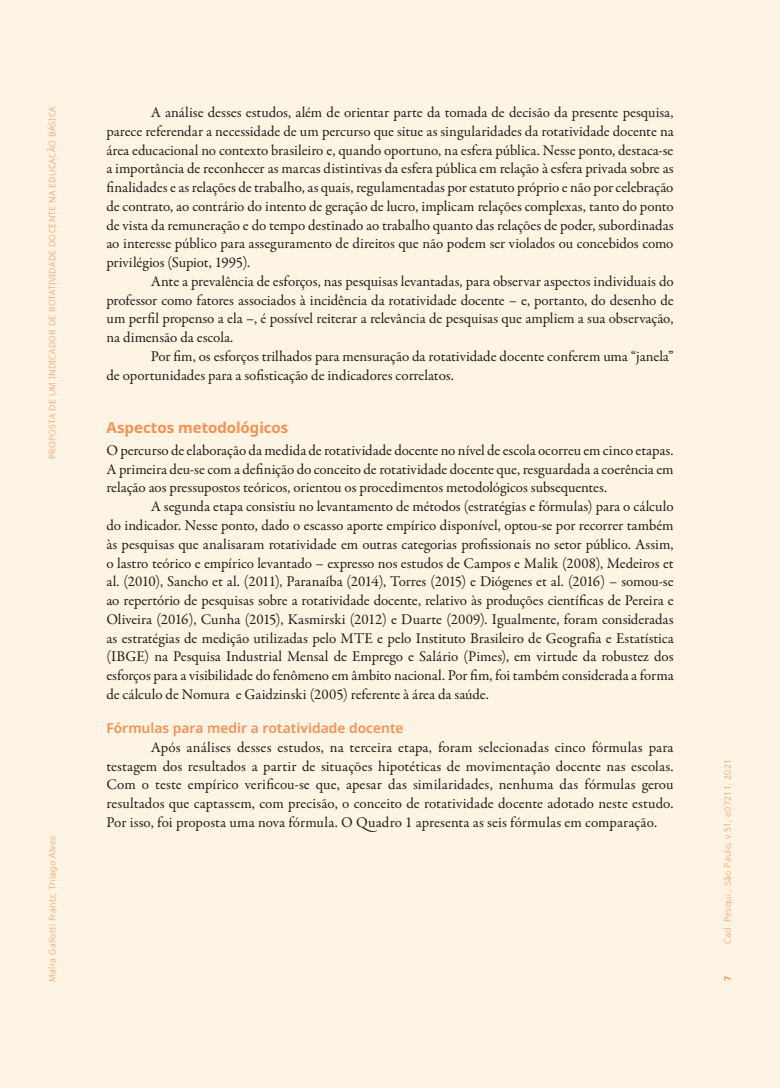
<style>
.page{position:relative;width:780px;height:1088px;background:#fef4e4}
.page>*{position:absolute;margin:0;border:0;box-sizing:border-box;transform-origin:0 0}
.Texto{font:15px/18.8px "Garamond Premr Pro";letter-spacing:-.005em;color:#231f20;text-align:justify}
.Texto_paragrafo_1{font:15px/18.8px "Garamond Premr Pro";letter-spacing:-.01em;color:#231f20;text-align:justify}
.subtitulo_1{font:700 15px "Noto Sans";color:#f7975c}
.subtitulo_2{font:600 13.75px "Noto Sans";color:#f7975c}
.t1{font:300 8.75px "Noto Sans";letter-spacing:.04em;color:#f7975c}
.t2{font:700 8.75px "Noto Sans";color:#f7975c}
</style>
<div class="page">
<p class="t1" style="left:46px;top:459px;width:355px;rotate:-90deg">PROPOSTA DE UM INDICADOR DE ROTATIVIDADE DOCENTE NA EDUCACÃO BÁSICA</p>
<p class="t1" style="left:46px;top:981px;width:147px;rotate:-90deg">Maíra Gallotti Frantz, Thiago Alves</p>
<p class="Texto" style="left:106px;top:103px;width:569px;text-indent:44px">A análise desses estudos, além de orientar parte da tomada de decisão da presente pesquisa, parece referendar a necessidade de um percurso que situe as singularidades da rotatividade docente na área educacional no contexto brasileiro e, quando oportuno, na esfera pública. Nesse ponto, destaca-se a importância de reconhecer as marcas distintivas da esfera pública em relação à esfera privada sobre as finalidades e as relações de trabalho, as quais, regulamentadas por estatuto próprio e não por celebração de contrato, ao contrário do intento de geração de lucro, implicam relações complexas, tanto do ponto de vista da remuneração e do tempo destinado ao trabalho quanto das relações de poder, subordinadas ao interesse público para asseguramento de direitos que não podem ser violados ou concebidos como privilégios (Supiot, 1995).</p>
<p class="Texto" style="left:106px;top:272px;width:568px;text-indent:44px">Ante a prevalência de esforços, nas pesquisas levantadas, para observar aspectos individuais do professor como fatores associados à incidência da rotatividade docente – e, portanto, do desenho de um perfil propenso a ela –, é possível reiterar a relevância de pesquisas que ampliem a sua observação, na dimensão da escola.</p>
<p class="Texto" style="left:106px;top:347px;width:568px;text-indent:44px">Por fim, os esforços trilhados para mensuração da rotatividade docente conferem uma “janela” de oportunidades para a sofisticação de indicadores correlatos.</p>
<p class="subtitulo_1" style="left:106px;top:417px;width:183px">Aspectos metodológicos</p>
<p class="Texto_paragrafo_1" style="left:106px;top:441px;width:568px">O percurso de elaboração da medida de rotatividade docente no nível de escola ocorreu em cinco etapas.<br>A primeira deu-se com a definição do conceito de rotatividade docente que, resguardada a coerência em relação aos pressupostos teóricos, orientou os procedimentos metodológicos subsequentes.</p>
<p class="Texto" style="left:106px;top:497px;width:568px;text-indent:44px">A segunda etapa consistiu no levantamento de métodos (estratégias e fórmulas) para o cálculo do indicador. Nesse ponto, dado o escasso aporte empírico disponível, optou-se por recorrer também às pesquisas que analisaram rotatividade em outras categorias profissionais no setor público. Assim, o lastro teórico e empírico levantado – expresso nos estudos de Campos e Malik (2008), Medeiros et al. (2010), Sancho et al. (2011), Paranaíba (2014), Torres (2015) e Diógenes et al. (2016) – somou-se ao repertório de pesquisas sobre a rotatividade docente, relativo às produções científicas de Pereira e Oliveira (2016), Cunha (2015), Kasmirski (2012) e Duarte (2009). Igualmente, foram consideradas as estratégias de medição utilizadas pelo MTE e pelo Instituto Brasileiro de Geografia e Estatística (IBGE) na Pesquisa Industrial Mensal de Emprego e Salário (Pimes), em virtude da robustez dos esforços para a visibilidade do fenômeno em âmbito nacional. Por fim, foi também considerada a forma de cálculo de Nomura e Gaidzinski (2005) referente à área da saúde.</p>
<p class="subtitulo_2" style="left:106px;top:718px;width:299px">Fórmulas para medir a rotatividade docente</p>
<p class="Texto" style="left:106px;top:738px;width:568px;text-indent:44px">Após análises desses estudos, na terceira etapa, foram selecionadas cinco fórmulas para testagem dos resultados a partir de situações hipotéticas de movimentação docente nas escolas.<br>Com o teste empírico verificou-se que, apesar das similaridades, nenhuma das fórmulas gerou resultados que captassem, com precisão, o conceito de rotatividade docente adotado neste estudo.<br>Por isso, foi proposta uma nova fórmula. O Quadro 1 apresenta as seis fórmulas em comparação.</p>
<p class="t1" style="left:721px;top:944px;width:187px;rotate:-90deg">Cad. Pesqui., São Paulo, v.51, e07211, 2021</p>
<p class="t2" style="left:721px;top:981px;width:7px;rotate:-90deg">7</p>
</div>
